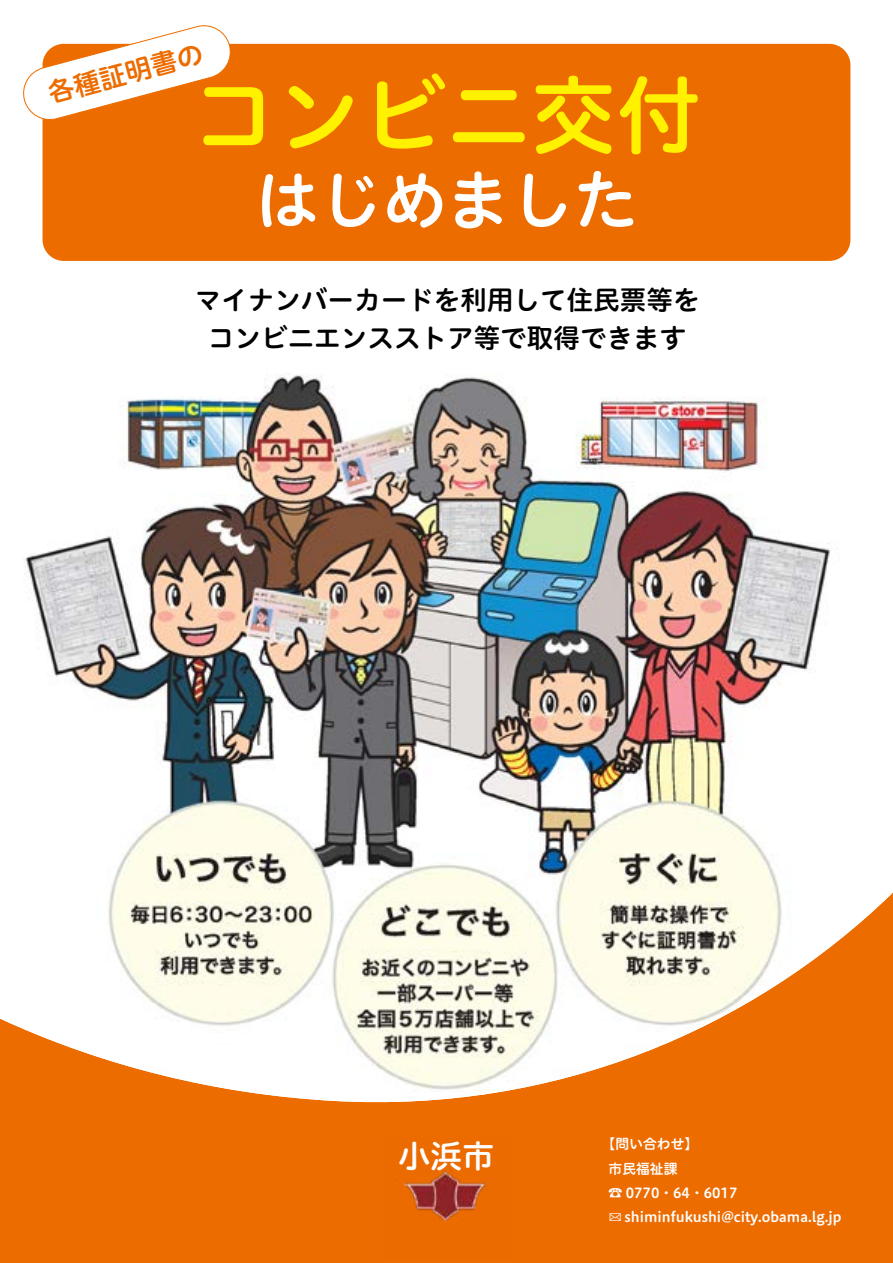
<style>
.page{position:relative;width:893px;height:1263px;background:#fff}
.page>*{position:absolute;margin:0;border:0;box-sizing:border-box;transform-origin:0 0}
.t1{font:85.05px "Hiragino UD Sans R Std W6";color:#fff100}
.t2{font:63.75px "Hiragino UD Sans R Std W6";color:#fff}
.t3{font:31.95px "Hiragino UD Sans R Std W6";color:#fff}
.t4{font:26.55px/38.2px "Hiragino UD Sans R Std W6";color:#000;text-align:center}
.t5{font:26.55px "Hiragino UD Sans R Std W6";color:#ed6c00}
.t6{font:13.8px/24.2px "Hiragino UD Sans R Std W6";color:#fff}
.s1{font-family:"Meiryo UI";font-weight:700;font-style:italic}
</style>
<div class="page">
<div style="left:0;top:783px;width:893px;height:480px;background:#ed6c00"></div>
<img style="left:0;top:373px;width:893px;height:730px">
<img style="left:395px;top:1168px;width:93px;height:54px">
<div style="left:43px;top:44px;width:807px;height:217px;background:#ed6c00;border-radius:21px"></div>
<svg style="left:23px;top:25px;width:210px;height:97px"></svg>
<h3 class="t5" style="left:43px;top:74px;width:161px;rotate:-15deg">各種証明書の</h3>
<h1 class="t1" style="left:191px;top:51px;width:512px">コンビニ交付</h1>
<h2 class="t2" style="left:255px;top:152px;width:384px">はじめました</h2>
<h3 class="t4" style="left:195px;top:279px;width:506px">マイナンバーカードを利用して住民票等をコンビニエンスストア等で取得できます</h3>
<h3 class="t3" style="left:399px;top:1131px;width:97px">小浜市</h3>
<p class="t6" style="left:608px;top:1131px;width:234px;text-indent:-7px">【問い合わせ【<br>市民福祉課<br>☎ 0770・64・6017<br><span class="s1">✉</span> shiminfukushi@city.obama l g. j p.</p>
</div>
